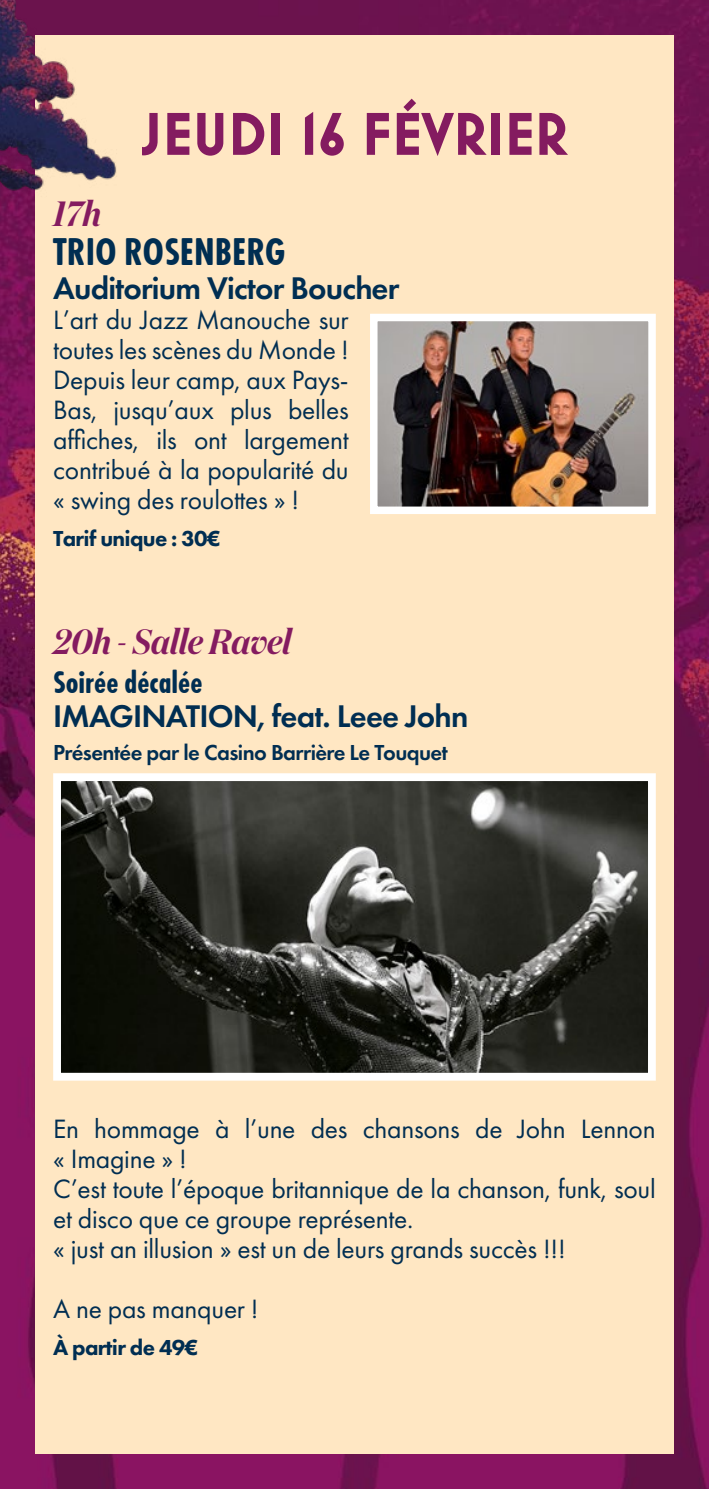
<style>
.page{position:relative;width:709px;height:1489px;background:#fff}
.page>*{position:absolute;margin:0;border:0;box-sizing:border-box;transform-origin:0 0}
.t1{font:700 61px "Mostra Nuova";color:#841b60}
.t2{font:700 40px "Futura Round Cond";color:#002e52}
.t3{font:italic 600 35px "Domaine Disp Nar";color:#841b60}
.t4{font:600 32.5px "Futura PT";letter-spacing:-.025em;color:#002e52}
.t5{font:700 32.5px "Futura Round Cond";color:#002e52}
.t6{font:27.5px/30px "Futura PT";letter-spacing:-.01em;color:#002e52;text-align:justify}
.t7{font:600 22.5px "Futura PT";letter-spacing:-.025em;color:#002e52}
.t8{font:800 22.5px "Futura PT";letter-spacing:-.03em;color:#002e52}
</style>
<div class="page">
<img style="left:0;top:0;width:709px;height:1488px">
<div style="left:35px;top:35px;width:638px;height:1418px;background:#ffe7c3"></div>
<img style="left:62px;top:782px;width:585px;height:289px">
<div style="left:53px;top:773px;width:603px;height:307px;border:8px solid #fff"></div>
<img style="left:379px;top:323px;width:268px;height:182px">
<div style="left:370px;top:314px;width:286px;height:200px;border:8px solid #fff"></div>
<img style="left:0;top:0;width:136px;height:198px">
<h1 class="t1" style="left:141px;top:98px;width:428px">JEUDI 16 FÉVRIER</h1>
<p class="t3" style="left:53px;top:192px;width:49px">17h</p>
<h2 class="t2" style="left:53px;top:226px;width:234px">TRIO ROSENBERG</h2>
<p class="t4" style="left:53px;top:267px;width:348px">Auditorium Victor Boucher</p>
<p class="t6" style="left:53px;top:304px;width:297px">L’art du Jazz Manouche sur toutes les scènes du Monde !<br>Depuis leur camp, aux Pays-Bas, jusqu’aux plus belles affiches, ils ont largement contribué à la popularité du « swing des roulottes » !</p>
<p class="t8" style="left:53px;top:524px;width:169px">Tarif unique : 30€</p>
<p class="t3" style="left:53px;top:619px;width:239px">20h - Salle Ravel</p>
<p class="t5" style="left:53px;top:661px;width:151px">Soirée décalée</p>
<p class="t4" style="left:53px;top:695px;width:417px">IMAGINATION, feat. Leee John</p>
<p class="t7" style="left:53px;top:738px;width:396px">Présentée par le Casino Barrière Le Touquet</p>
<p class="t6" style="left:53px;top:1113px;width:604px;text-align:left">En hommage à l’une des chansons de John Lennon « Imagine » !<br>C’est toute l’époque britannique de la chanson, funk, soul et disco que ce groupe représente.<br>« just an illusion » est un de leurs grands succès !!!</p>
<p class="t6" style="left:53px;top:1293px;width:207px">A ne pas manquer !</p>
<p class="t8" style="left:53px;top:1333px;width:146px">À partir de 49€</p>
</div>
